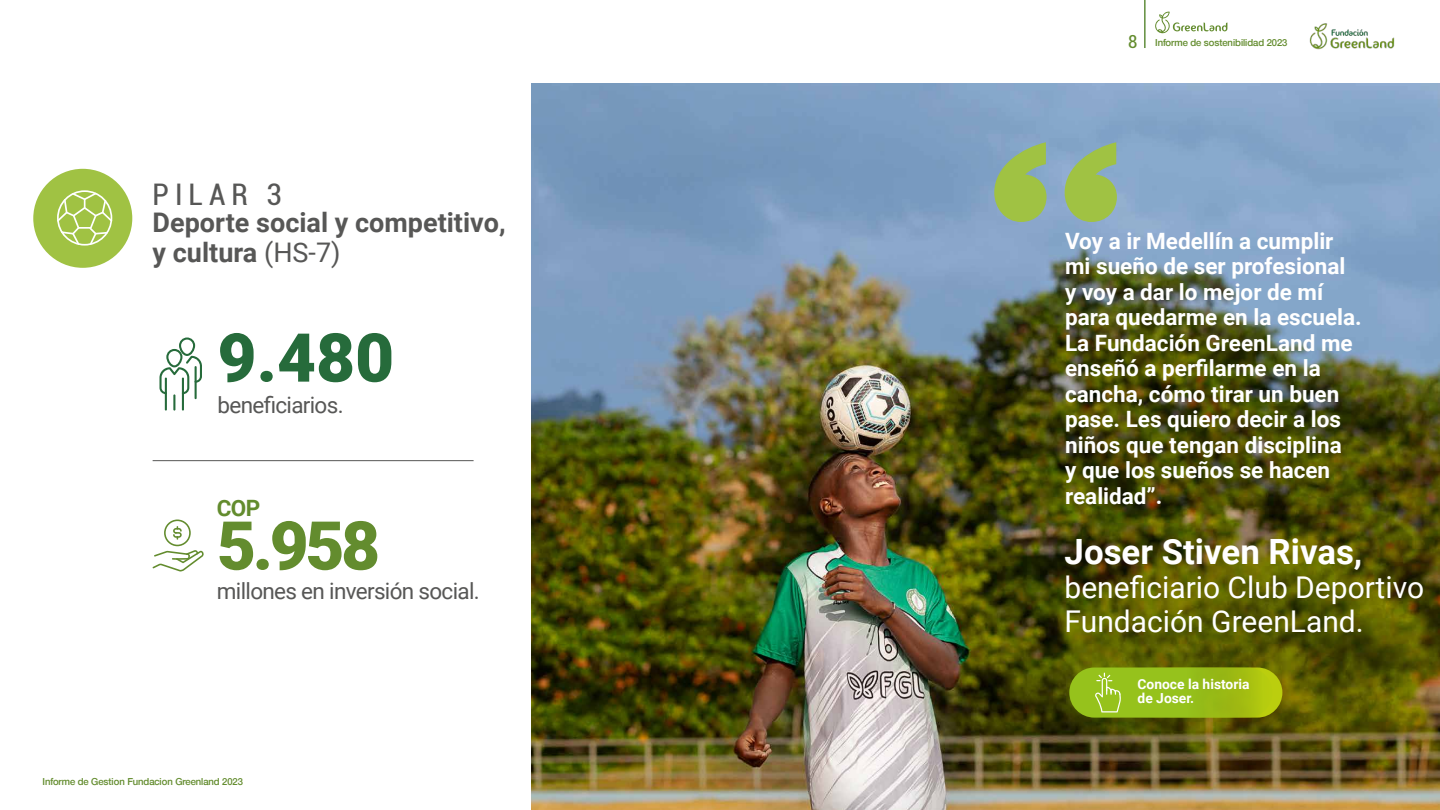
<style>
.page{position:relative;width:1440px;height:810px;background:#fff}
.page>*{position:absolute;margin:0;border:0;box-sizing:border-box;transform-origin:0 0}
.t1{font:900 67.5px "Roboto";color:#266b3b}
.t2{font:900 67.5px "Roboto";color:#638c2e}
.t3{font:700 34.8px "Roboto";color:#fff}
.t4{font:30px/33.8px "Roboto";color:#fff}
.t5{font:condensed 29.78px "Roboto";letter-spacing:.2em;color:#575756}
.t6{font:700 27px/29.2px "Roboto";color:#575756}
.t7{font:700 22.5px/25.5px "Roboto";color:#fff}
.t8{font:22.5px "Roboto";letter-spacing:-.03em;color:#575756}
.t9{font:700 22.5px "Roboto";color:#638c2e}
.t10{font:700 13.8px/13.8px "Roboto";color:#fff}
.t11{font:500 9.9px "Helvetica";color:#638c2e}
.s1{font-weight:400}
.s2{font-family:"Roboto";font-weight:400;font-stretch:condensed;font-size:18px}
</style>
<div class="page">
<svg style="left:1155px;top:12px;width:72px;height:22px"></svg>
<hr style="left:1144px;top:0;width:2px;height:48px;background:#618d3d">
<img style="left:1309px;top:23px;width:86px;height:27px">
<div style="left:33px;top:169px;width:99px;height:99px;background:#a0c243;border-radius:50%"></div>
<img style="left:532px;top:84px;width:908px;height:726px">
<svg style="left:57px;top:190px;width:55px;height:56px"></svg>
<hr style="left:153px;top:460px;width:321px;height:1px;background:#575756">
<svg style="left:994px;top:142px;width:123px;height:80px;background:#95b67a"></svg>
<svg style="left:159px;top:338px;width:43px;height:73px"></svg>
<hr style="left:195px;top:366px;width:2px;height:33px;background:#266b3b">
<svg style="left:153px;top:520px;width:51px;height:52px"></svg>
<svg style="left:1065px;top:668px;width:217px;height:50px"></svg>
<svg style="left:1069px;top:668px;width:203px;height:50px;background:#99be18"></svg>
<svg style="left:1095px;top:673px;width:26px;height:39px"></svg>
<h3 class="t5" style="left:153px;top:174px;width:131px">PILAR 3</h3>
<p class="t6" style="left:153px;top:207px;width:354px">Deporte social y competitivo, y cultura <span class="s1">(HS-7)</span></p>
<h1 class="t1" style="left:217px;top:310px;width:178px">9.480</h1>
<p class="t8" style="left:217px;top:389px;width:128px">beneficiarios.</p>
<p class="t9" style="left:217px;top:492px;width:45px">COP</p>
<h1 class="t2" style="left:217px;top:498px;width:165px">5.958</h1>
<p class="t8" style="left:217px;top:576px;width:264px">millones en inversión social.</p>
<p class="t11" style="left:43px;top:776px;width:202px">Informe de Gestion Fundacion Greenland 2023</p>
<p class="t11" style="left:1128px;top:36px;width:161px"><span class="s2">8</span> Informe de sostenibilidad 2023</p>
<p class="t7" style="left:1065px;top:227px;width:298px">Voy a ir Medellín a cumplir mi sueño de ser profesional y voy a dar lo mejor de mí para quedarme en la escuela.<br>La Fundación GreenLand me enseñó a perfilarme en la cancha, cómo tirar un buen pase. Les quiero decir a los niños que tengan disciplina<br>y que los sueños se hacen realidad”.</p>
<h2 class="t3" style="left:1065px;top:528px;width:299px">Joser Stiven Rivas,</h2>
<h3 class="t4" style="left:1065px;top:569px;width:361px">beneficiario Club Deportivo<br>Fundación GreenLand.</h3>
<p class="t10" style="left:1137px;top:677px;width:114px">Conoce la historia de Joser.</p>
</div>
